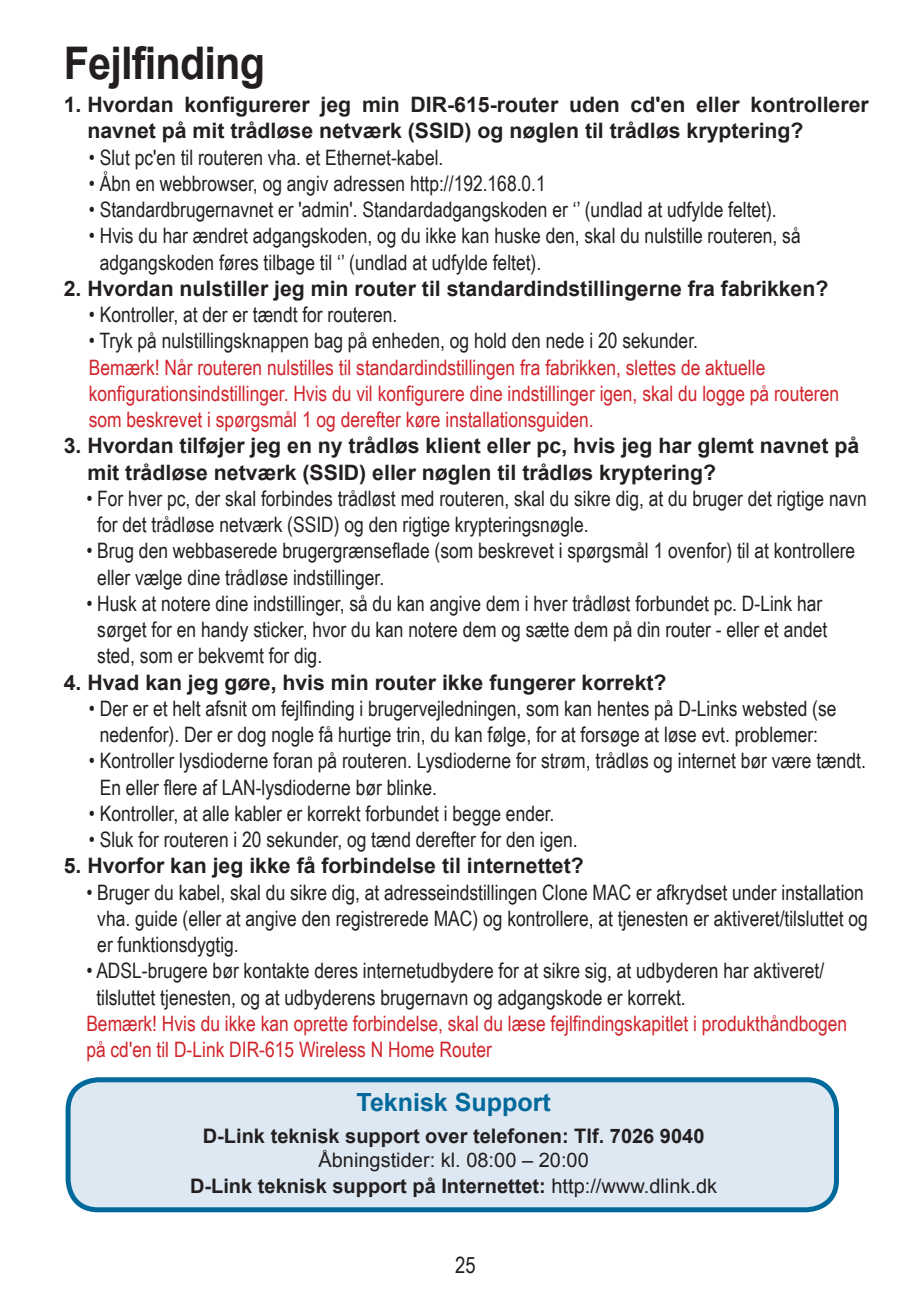
<style>
.page{position:relative;width:922px;height:1297px;background:#fff}
.page>*{position:absolute;margin:0;border:0;box-sizing:border-box;transform-origin:0 0}
.t1{font:700 45px "Arial";letter-spacing:-.02em;color:#231f20;scale:.92 1}
.t2{font:700 25px "Arial";color:#00689a}
.t3{font:22.5px "Arial Narrow";color:#231f20}
.t4{font:21.25px/26.2px "Arial Narrow";color:#231f20}
.t5{font:700 21.25px/26.2px "Arial";color:#231f20}
.t6{font:21.25px/26.2px "Arial Narrow";color:#d1232a}
.t7{font:20px/26.5px "Arial";color:#231f20;text-align:center}
.t8{font:700 20px "Arial";color:#231f20}
.s1{font-weight:700}
</style>
<div class="page">
<div style="left:68px;top:1080px;width:768px;height:130px;background:#dde8f2;border-radius:30px"></div>
<div style="left:66px;top:1077px;width:772px;height:135px;border:5px solid #00699b;border-radius:30px"></div>
<h1 class="t1" style="left:64px;top:33px;width:220px">Fejlfinding</h1>
<p class="t5" style="left:87px;top:92px;width:782px;text-indent:-24px">1. Hvordan konfigurerer jeg min DIR-615-router uden cd'en eller kontrollerer navnet på mit trådløse netværk (SSID) og nøglen til trådløs kryptering?</p>
<p class="t4" style="left:89px;top:143px;width:356px">• Slut pc'en til routeren vha. et Ethernet-kabel.</p>
<p class="t4" style="left:89px;top:169px;width:458px">• Åbn en webbrowser, og angiv adressen http://192.168.0.1</p>
<p class="t4" style="left:89px;top:196px;width:689px">• Standardbrugernavnet er 'admin'. Standardadgangskoden er ‘’ (undlad at udfylde feltet).</p>
<p class="t4" style="left:100px;top:222px;width:702px;text-indent:-11px">• Hvis du har ændret adgangskoden, og du ikke kan huske den, skal du nulstille routeren, så adgangskoden føres tilbage til ‘’ (undlad at udfylde feltet).</p>
<p class="t5" style="left:64px;top:276px;width:766px">2. Hvordan nulstiller jeg min router til standardindstillingerne fra fabrikken?</p>
<p class="t4" style="left:89px;top:301px;width:310px">• Kontroller, at der er tændt for routeren.</p>
<p class="t4" style="left:89px;top:327px;width:610px">• Tryk på nulstillingsknappen bag på enheden, og hold den nede i 20 sekunder.</p>
<p class="t6" style="left:89px;top:353px;width:751px">Bemærk! Når routeren nulstilles til standardindstillingen fra fabrikken, slettes de aktuelle konfigurationsindstillinger. Hvis du vil konfigurere dine indstillinger igen, skal du logge på routeren som beskrevet i spørgsmål 1 og derefter køre installationsguiden.</p>
<p class="t5" style="left:87px;top:433px;width:773px;text-indent:-24px">3. Hvordan tilføjer jeg en ny trådløs klient eller pc, hvis jeg har glemt navnet på mit trådløse netværk (SSID) eller nøglen til trådløs kryptering?</p>
<p class="t4" style="left:97px;top:484px;width:771px;text-indent:-11px">• For hver pc, der skal forbindes trådløst med routeren, skal du sikre dig, at du bruger det rigtige navn for det trådløse netværk (SSID) og den rigtige krypteringsnøgle.</p>
<p class="t4" style="left:97px;top:537px;width:759px;text-indent:-11px">• Brug den webbaserede brugergrænseflade (som beskrevet i spørgsmål 1 ovenfor) til at kontrollere eller vælge dine trådløse indstillinger.</p>
<p class="t4" style="left:97px;top:589px;width:731px;text-indent:-11px">• Husk at notere dine indstillinger, så du kan angive dem i hver trådløst forbundet pc. D-Link har sørget for en handy sticker, hvor du kan notere dem og sætte dem på din router - eller et andet sted, som er bekvemt for dig.</p>
<p class="t5" style="left:64px;top:670px;width:604px">4. Hvad kan jeg gøre, hvis min router ikke fungerer korrekt?</p>
<p class="t4" style="left:89px;top:694px;width:749px;text-align:center">• Der er et helt afsnit om fejlfinding i brugervejledningen, som kan hentes på D-Links websted (se nedenfor). Der er dog nogle få hurtige trin, du kan følge, for at forsøge at løse evt. problemer:</p>
<p class="t4" style="left:100px;top:747px;width:767px;text-indent:-11px">• Kontroller lysdioderne foran på routeren. Lysdioderne for strøm, trådløs og internet bør være tændt.<br>En eller flere af LAN-lysdioderne bør blinke.</p>
<p class="t4" style="left:89px;top:799px;width:467px">• Kontroller, at alle kabler er korrekt forbundet i begge ender.</p>
<p class="t4" style="left:89px;top:826px;width:490px">• Sluk for routeren i 20 sekunder, og tænd derefter for den igen.</p>
<p class="t5" style="left:64px;top:853px;width:521px">5. Hvorfor kan jeg ikke få forbindelse til internettet?</p>
<p class="t4" style="left:97px;top:878px;width:772px;text-indent:-11px">• Bruger du kabel, skal du sikre dig, at adresseindstillingen Clone MAC er afkrydset under installation vha. guide (eller at angive den registrerede MAC) og kontrollere, at tjenesten er aktiveret/tilsluttet og er funktionsdygtig.</p>
<p class="t4" style="left:96px;top:957px;width:729px;text-indent:-10px">• ADSL-brugere bør kontakte deres internetudbydere for at sikre sig, at udbyderen har aktiveret/ tilsluttet tjenesten, og at udbyderens brugernavn og adgangskode er korrekt.</p>
<p class="t6" style="left:86px;top:1009px;width:762px">Bemærk! Hvis du ikke kan oprette forbindelse, skal du læse fejlfindingskapitlet i produkthåndbogen på cd'en til D-Link DIR-615 Wireless N Home Router</p>
<p class="t2" style="left:356px;top:1086px;width:196px">Teknisk Support</p>
<p class="t8" style="left:203px;top:1122px;width:503px">D-Link teknisk support over telefonen: Tlf. 7026 9040</p>
<p class="t7" style="left:190px;top:1146px;width:528px">Åbningstider: kl. 08:00 – 20:00<br><span class="s1">D-Link teknisk support på Internettet:</span> http://www.dlink.dk</p>
<p class="t3" style="left:455px;top:1248px;width:22px">25</p>
</div>
